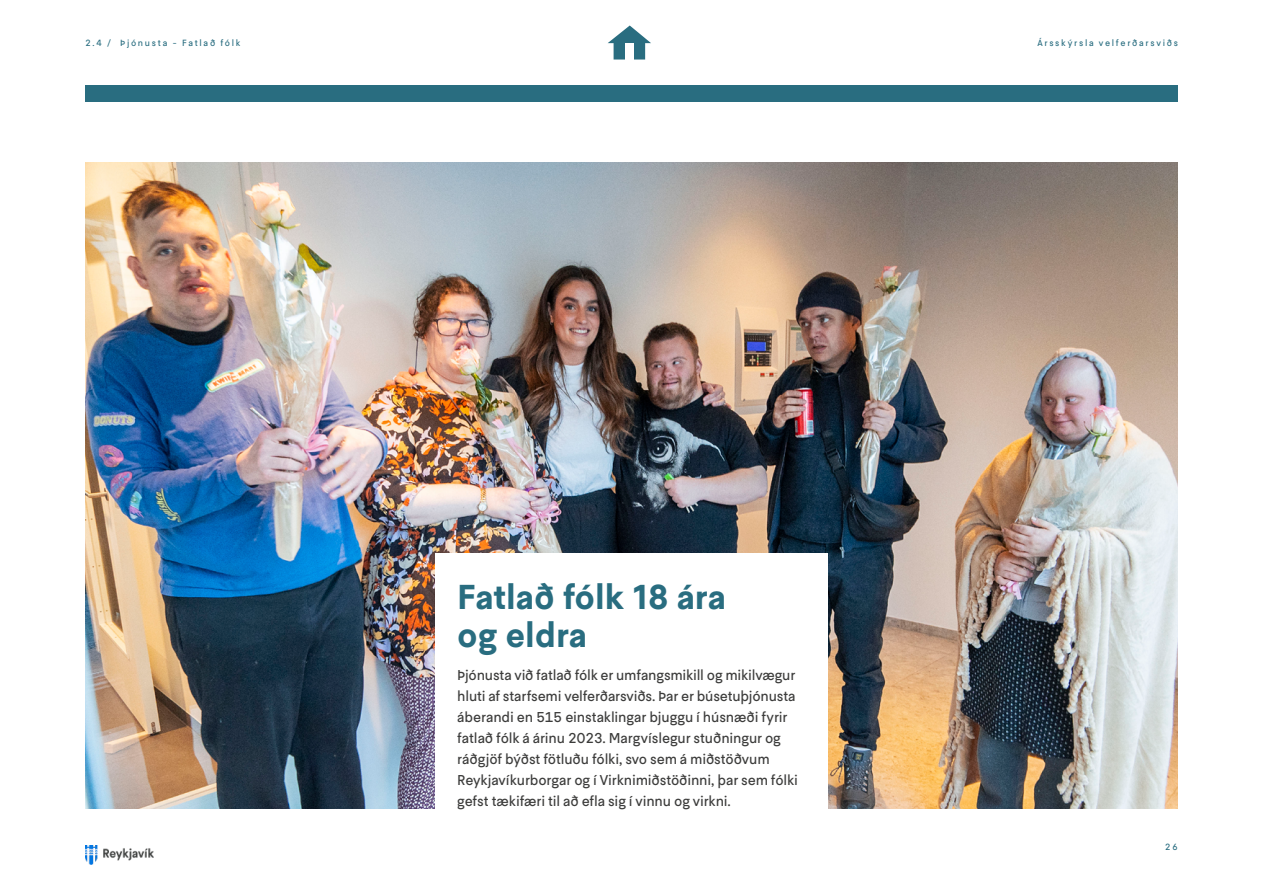
<style>
.page{position:relative;width:1263px;height:893px;background:#fff}
.page>*{position:absolute;margin:0;border:0;box-sizing:border-box;transform-origin:0 0}
.t1{font:700 34.5px/37.5px "Esja";color:#296d80}
.t2{font:14.25px/21px "Esja";letter-spacing:-.01em;color:#3c3c3b}
.t3{font:9px "Esja";letter-spacing:.195em;color:#296d80}
</style>
<div class="page">
<img style="left:85px;top:845px;width:68px;height:19px">
<div style="left:85px;top:85px;width:1093px;height:17px;background:#296d80"></div>
<svg style="left:608px;top:26px;width:43px;height:34px"></svg>
<div style="left:625px;top:43px;width:9px;height:17px;background:#fff"></div>
<img style="left:85px;top:162px;width:1093px;height:647px">
<div style="left:435px;top:553px;width:393px;height:256px;background:#fff"></div>
<p class="t3" style="left:85px;top:37px;width:157px">2.4 / Þjónusta - Fatlað fólk</p>
<h1 class="t1" style="left:457px;top:579px;width:270px">Fatlað fólk 18 ára og eldra</h1>
<p class="t2" style="left:457px;top:665px;width:342px">Þjónusta við fatlað fólk er umfangsmikill og mikilvægur hluti af starfsemi velferðarsviðs. Þar er búsetuþjónusta áberandi en 515 einstaklingar bjuggu í húsnæði fyrir fatlað fólk á árinu 2023. Margvíslegur stuðningur og ráðgjöf býðst fötluðu fólki, svo sem á miðstöðvum Reykjavíkurborgar og í Virknimiðstöðinni, þar sem fólki gefst tækifæri til að efla sig í vinnu og virkni.</p>
<p class="t3" style="left:1037px;top:37px;width:142px">Ársskýrsla velferðarsviðs</p>
<p class="t3" style="left:1165px;top:841px;width:14px">26</p>
</div>
